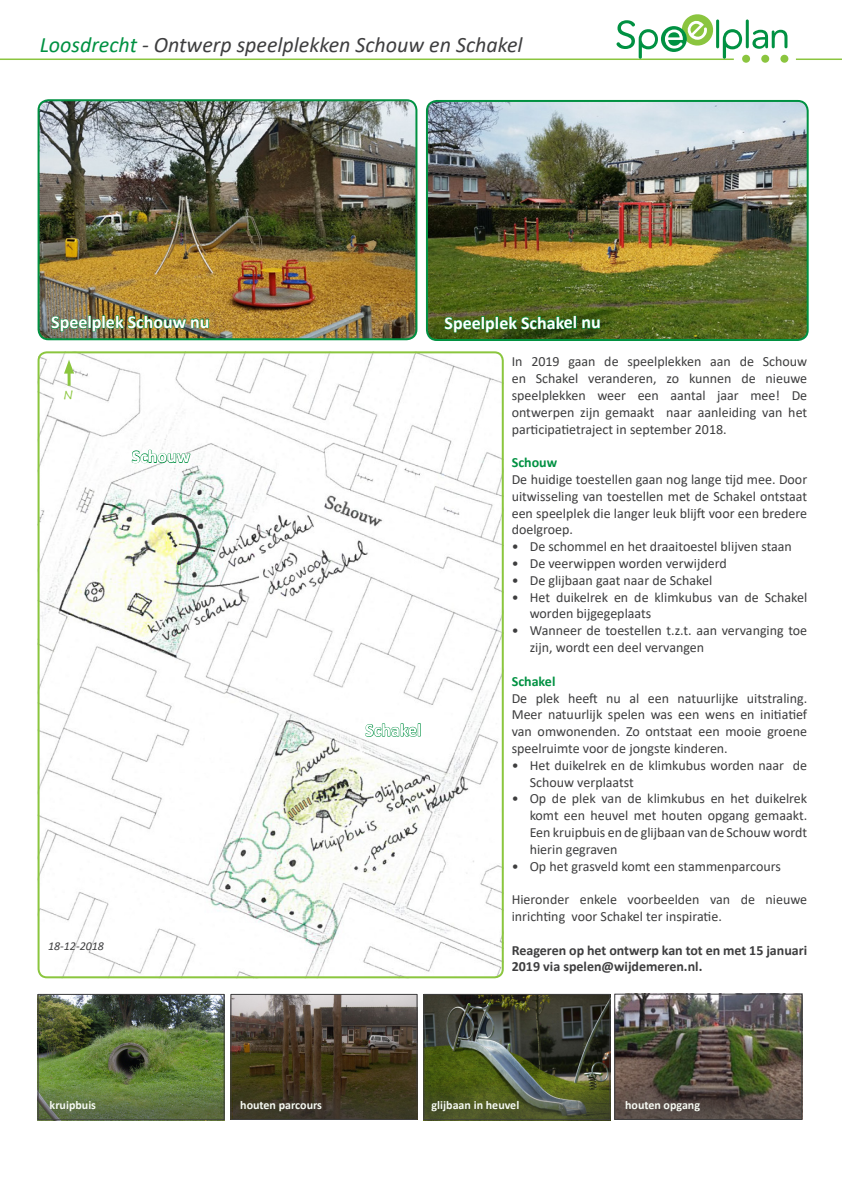
<style>
.page{position:relative;width:842px;height:1191px;background:#fff}
.page>*{position:absolute;margin:0;border:0;box-sizing:border-box;transform-origin:0 0}
.t1{font:italic 22px "Calibri";color:#3e3e3f}
.Subkopje{font:700 18px "Calibri";letter-spacing:-.005em;color:#fff}
.t2{font:14px/16.8px "Calibri";color:#3e3e3f;text-align:justify}
.t3{font:700 14px/16.8px "Calibri";color:#3e3e3f}
.t4{font:700 14px "Calibri";color:#009142}
.Subkopje-2{font:700 12px "Calibri";color:#f6faf3}
.Subkopje-3{font:italic 12px "Calibri";color:#3e3e3f}
.Subkopje-4{font:12px "Segoe Print";color:#8bc63e}
.s1{color:#009142}
</style>
<div class="page">
<img style="left:40px;top:996px;width:182px;height:81px">
<div style="left:38px;top:994px;width:186px;height:126px;border:1px solid #3e3e3f"></div>
<img style="left:426px;top:996px;width:182px;height:81px">
<div style="left:424px;top:994px;width:186px;height:126px;border:1px solid #3e3e3f"></div>
<img style="left:233px;top:996px;width:132px;height:81px">
<div style="left:231px;top:994px;width:186px;height:125px;border:1px solid #3e3e3f"></div>
<img style="left:616px;top:996px;width:184px;height:81px">
<div style="left:614px;top:994px;width:188px;height:125px;border:1px solid #3e3e3f"></div>
<svg style="left:614px;top:1077px;width:188px;height:42px;background:#564d43"></svg>
<svg style="left:424px;top:1077px;width:185px;height:43px;background:#525d2f"></svg>
<svg style="left:38px;top:1077px;width:187px;height:42px;background:#647b43"></svg>
<svg style="left:233px;top:1077px;width:132px;height:43px;background:#3d3621"></svg>
<img style="left:38px;top:351px;width:466px;height:627px">
<svg style="left:365px;top:722px;width:57px;height:398px"></svg>
<hr style="left:0;top:58px;width:734px;height:2px;background:#8bc53f">
<hr style="left:796px;top:58px;width:46px;height:2px;background:#8bc53f">
<svg style="left:616px;top:14px;width:171px;height:45px"></svg>
<div style="left:742px;top:55px;width:8px;height:8px;background:#8bc53f;border-radius:50%"></div>
<div style="left:761px;top:55px;width:8px;height:8px;background:#8bc53f;border-radius:50%"></div>
<div style="left:780px;top:55px;width:8px;height:8px;background:#8bc53f;border-radius:50%"></div>
<img style="left:39px;top:100px;width:377px;height:239px">
<div style="left:38px;top:99px;width:379px;height:241px;border:2px solid #009142;border-radius:10px"></div>
<svg style="left:51px;top:311px;width:159px;height:479px"></svg>
<img style="left:427px;top:101px;width:379px;height:239px">
<div style="left:426px;top:100px;width:383px;height:241px;border:2px solid #009142;border-radius:10px"></div>
<svg style="left:444px;top:315px;width:157px;height:476px"></svg>
<p class="t1" style="left:40px;top:29px;width:484px"><span class="s1">Loosdrecht</span> - Ontwerp speelplekken Schouw en Schakel</p>
<p class="Subkopje" style="left:51px;top:309px;width:160px">Speelplek Schouw nu</p>
<p class="Subkopje" style="left:444px;top:310px;width:158px">Speelplek Schakel nu</p>
<p class="Subkopje-4" style="left:64px;top:384px;width:11px">N</p>
<p class="Subkopje" style="left:132px;top:444px;width:60px">Schouw</p>
<p class="Subkopje-3" style="left:48px;top:938px;width:58px">18-12-2018</p>
<p class="Subkopje" style="left:365px;top:717px;width:58px">Schakel</p>
<p class="t2" style="left:512px;top:353px;width:297px">In 2019 gaan de speelplekken aan de Schouw en Schakel veranderen, zo kunnen de nieuwe speelplekken weer een aantal jaar mee! De ontwerpen zijn gemaakt naar aanleiding van het participatietraject in september 2018.</p>
<p class="t4" style="left:512px;top:453px;width:47px">Schouw</p>
<p class="t2" style="left:512px;top:470px;width:297px">De huidige toestellen gaan nog lange tijd mee. Door uitwisseling van toestellen met de Schakel ontstaat een speelplek die langer leuk blijft voor een bredere doelgroep.</p>
<p class="t2" style="left:512px;top:538px;width:282px">• De schommel en het draaitoestel blijven staan</p>
<p class="t2" style="left:512px;top:554px;width:217px">• De veerwippen worden verwijderd</p>
<p class="t2" style="left:512px;top:571px;width:202px">• De glijbaan gaat naar de Schakel</p>
<p class="t2" style="left:530px;top:588px;width:279px;text-indent:-18px">• Het duikelrek en de klimkubus van de Schakel worden bijgegeplaats</p>
<p class="t2" style="left:530px;top:622px;width:279px;text-indent:-18px">• Wanneer de toestellen t.z.t. aan vervanging toe zijn, wordt een deel vervangen</p>
<p class="t4" style="left:512px;top:671px;width:45px">Schakel</p>
<p class="t2" style="left:512px;top:689px;width:297px">De plek heeft nu al een natuurlijke uitstraling.<br>Meer natuurlijk spelen was een wens en initiatief van omwonenden. Zo ontstaat een mooie groene speelruimte voor de jongste kinderen.</p>
<p class="t2" style="left:530px;top:756px;width:279px;text-indent:-18px">• Het duikelrek en de klimkubus worden naar de<br>Schouw verplaatst</p>
<p class="t2" style="left:530px;top:790px;width:279px;text-indent:-18px">• Op de plek van de klimkubus en het duikelrek komt een heuvel met houten opgang gemaakt.<br>Een kruipbuis en de glijbaan van de Schouw wordt hierin gegraven</p>
<p class="t2" style="left:512px;top:857px;width:271px">• Op het grasveld komt een stammenparcours</p>
<p class="t2" style="left:512px;top:890px;width:297px">Hieronder enkele voorbeelden van de nieuwe inrichting voor Schakel ter inspiratie.</p>
<p class="t3" style="left:512px;top:941px;width:297px">Reageren op het ontwerp kan tot en met 15 januari<br>2019 via spelen@wijdemeren.nl.</p>
<p class="Subkopje-2" style="left:50px;top:1096px;width:48px">kruipbuis</p>
<p class="Subkopje-2" style="left:240px;top:1096px;width:83px">houten parcours</p>
<p class="Subkopje-2" style="left:432px;top:1096px;width:89px">glijbaan in heuvel</p>
<p class="Subkopje-2" style="left:625px;top:1096px;width:76px">houten opgang</p>
</div>
